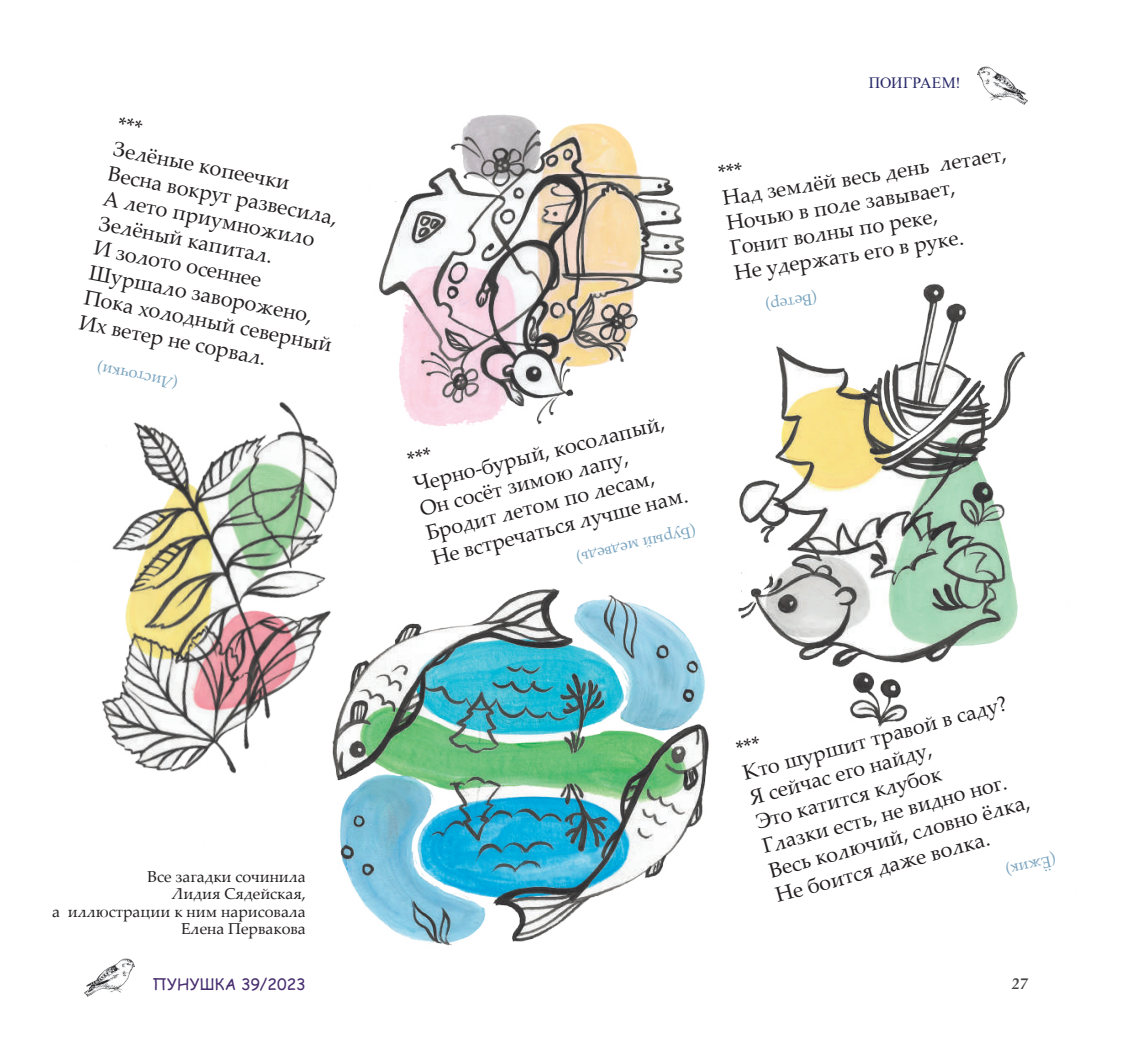
<style>
.page{position:relative;width:1127px;height:1052px;background:#fff}
.page>*{position:absolute;margin:0;border:0;box-sizing:border-box;transform-origin:0 0}
.t1{font:21px/25.2px "Palatino Linotype";color:#231f20}
.t2{font:15.75px/17.5px "Palatino Linotype";color:#231f20;text-align:right}
.t3{font:15.75px "Palatino Linotype";color:#7aa4bf}
.t4{font:15.75px "Comic Sans MS";letter-spacing:.01em;color:#462d6f}
.t5{font:15.75px "Times New Roman";letter-spacing:.005em;color:#272868}
.t6{font:italic 700 15.75px "Palatino Linotype";color:#454647}
</style>
<div class="page">
<img style="left:977px;top:66px;width:50px;height:39px">
<img style="left:84px;top:958px;width:51px;height:39px">
<img style="left:358px;top:588px;width:282px;height:358px">
<img style="left:354px;top:114px;width:328px;height:312px">
<img style="left:101px;top:341px;width:340px;height:554px">
<img style="left:640px;top:223px;width:386px;height:656px">
<p class="t1" style="left:121px;top:110px;width:253px;rotate:11deg">***<br>Зелёные копеечки<br>Весна вокруг развесила,<br>А лето приумножило<br>Зелёный капитал.<br>И золото осеннее<br>Шуршало заворожено,<br>Пока холодный северный<br>Их ветер не сорвал.</p>
<p class="t3" style="left:175px;top:395px;width:83px;rotate:-169deg">(Листочки)</p>
<p class="t2" style="left:52px;top:867px;width:255px">Все загадки сочинила<br>Лидия Сядейская,<br>а иллюстрации к ним нарисовала<br>Елена Первакова</p>
<p class="t4" style="left:152px;top:973px;width:155px">ПУНУШКА 39/2023</p>
<p class="t5" style="left:868px;top:71px;width:93px">ПОИГРАЕМ!</p>
<p class="t1" style="left:716px;top:160px;width:288px;rotate:-9deg">***<br>Над землёй весь день летает,<br>Ночью в поле завывает,<br>Гонит волны по реке,<br>Не удержать его в руке.</p>
<p class="t3" style="left:818px;top:310px;width:54px;rotate:172deg">(Ветер)</p>
<p class="t1" style="left:404px;top:447px;width:264px;rotate:-14deg">***<br>Черно-бурый, косолапый,<br>Он сосёт зимою лапу,<br>Бродит летом по лесам,<br>Не встречаться лучше нам.</p>
<p class="t3" style="left:698px;top:542px;width:124px;rotate:167deg">(Бурый медведь)</p>
<p class="t1" style="left:733px;top:736px;width:274px;rotate:-15deg">***<br>Кто шуршит травой в саду?<br>Я сейчас его найду,<br>Это катится клубок<br>Глазки есть, не видно ног.<br>Весь колючий, словно ёлка,<br>Не боится даже волка.</p>
<p class="t3" style="left:1058px;top:870px;width:53px;rotate:167deg">(Ёжик)</p>
<p class="t6" style="left:1011px;top:972px;width:17px">27</p>
</div>
